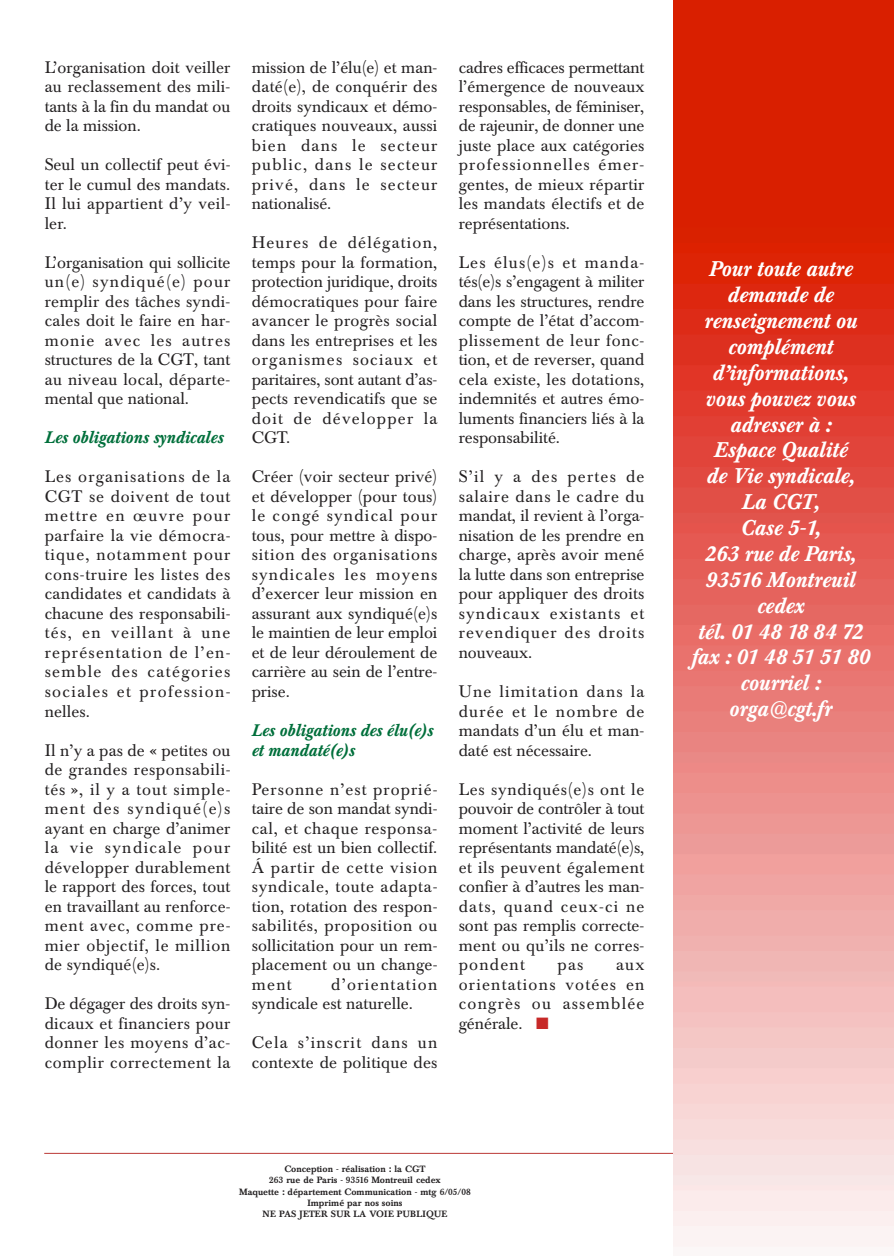
<style>
.page{position:relative;width:894px;height:1256px;background:#fff}
.page>*{position:absolute;margin:0;border:0;box-sizing:border-box;transform-origin:0 0}
.t1{font:italic 500 21px/25.8px "Baskerville BE";color:#fff;text-align:center}
.t2{font:16.5px/19.5px "Baskerville BE";letter-spacing:.015em;color:#232021;text-align:justify}
.t3{font:italic 500 16.5px/19.5px "Baskerville BE";color:#006f3b}
.t4{font:500 9px/11.1px "Baskerville BE";color:#232021;text-align:center}
.s1{color:#c72928}
</style>
<div class="page">
<svg style="left:44px;top:1152px;width:629px;height:1px"></svg>
<img style="left:673px;top:0;width:220px;height:1247px">
<p class="t2" style="left:45px;top:59px;width:187px">L’organisation doit veiller au reclassement des mili&shy;tants à la fin du mandat ou de la mission.</p>
<p class="t2" style="left:45px;top:156px;width:187px">Seul un collectif peut évi&shy;ter le cumul des mandats.<br>Il lui appartient d’y veil&shy;ler.</p>
<p class="t2" style="left:45px;top:254px;width:187px">L’organisation qui sollicite un(e) syndiqué(e) pour remplir des tâches syndi&shy;cales doit le faire en har&shy;monie avec les autres structures de la CGT, tant au niveau local, départe&shy;mental que national.</p>
<p class="t3" style="left:45px;top:429px;width:180px">Les obligations syndicales</p>
<p class="t2" style="left:45px;top:468px;width:187px">Les organisations de la CGT se doivent de tout mettre en œuvre pour parfaire la vie démocra&shy;tique, notamment pour cons-truire les listes des candidates et candidats à chacune des responsabili&shy;tés, en veillant à une représentation de l’en&shy;semble des catégories sociales et profession&shy;nelles.</p>
<p class="t2" style="left:45px;top:741px;width:187px">Il n’y a pas de « petites ou de grandes responsabili&shy;tés », il y a tout simple&shy;ment des syndiqué(e)s ayant en charge d’animer la vie syndicale pour développer durablement le rapport des forces, tout en travaillant au renforce&shy;ment avec, comme pre&shy;mier objectif, le million de syndiqué(e)s.</p>
<p class="t2" style="left:45px;top:995px;width:187px">De dégager des droits syn&shy;dicaux et financiers pour donner les moyens d’ac&shy;complir correctement la</p>
<p class="t2" style="left:251px;top:59px;width:187px">mission de l’élu(e) et man&shy;daté(e), de conquérir des droits syndicaux et démo&shy;cratiques nouveaux, aussi bien dans le secteur public, dans le secteur privé, dans le secteur nationalisé.</p>
<p class="t2" style="left:251px;top:234px;width:187px">Heures de délégation, temps pour la formation, protection juridique, droits démocratiques pour faire avancer le progrès social dans les entreprises et les organismes sociaux et paritaires, sont autant d’as&shy;pects revendicatifs que se doit de développer la CGT.</p>
<p class="t2" style="left:251px;top:468px;width:187px">Créer (voir secteur privé) et développer (pour tous) le congé syndical pour tous, pour mettre à dispo&shy;sition des organisations syndicales les moyens d’exercer leur mission en assurant aux syndiqué(e)s le maintien de leur emploi et de leur déroulement de carrière au sein de l’entre&shy;prise.</p>
<p class="t3" style="left:251px;top:722px;width:183px">Les obligations des élu(e)s et mandaté(e)s</p>
<p class="t2" style="left:251px;top:780px;width:187px">Personne n’est proprié&shy;taire de son mandat syndi&shy;cal, et chaque responsa&shy;bilité est un bien collectif.<br>Á partir de cette vision syndicale, toute adapta&shy;tion, rotation des respon&shy;sabilités, proposition ou sollicitation pour un rem&shy;placement ou un change&shy;ment</p>
<p class="t2" style="left:251px;top:975px;width:187px;text-indent:79px">d’orientation syndicale est naturelle.</p>
<p class="t2" style="left:251px;top:1034px;width:187px">Cela s’inscrit dans un contexte de politique des</p>
<p class="t2" style="left:458px;top:59px;width:187px">cadres efficaces permettant l’émergence de nouveaux responsables, de féminiser, de rajeunir, de donner une juste place aux catégories professionnelles émer&shy;gentes, de mieux répartir les mandats électifs et de représentations.</p>
<p class="t2" style="left:458px;top:254px;width:187px">Les élus(e)s et manda&shy;tés(e)s s’engagent à militer dans les structures, rendre compte de l’état d’accom&shy;plissement de leur fonc&shy;tion, et de reverser, quand cela existe, les dotations, indemnités et autres émo&shy;luments financiers liés à la responsabilité.</p>
<p class="t2" style="left:458px;top:468px;width:187px">S’il y a des pertes de salaire dans le cadre du mandat, il revient à l’orga&shy;nisation de les prendre en charge, après avoir mené la lutte dans son entreprise pour appliquer des droits syndicaux existants et revendiquer des droits nouveaux.</p>
<p class="t2" style="left:458px;top:683px;width:187px">Une limitation dans la durée et le nombre de mandats d’un élu et man&shy;daté est nécessaire.</p>
<p class="t2" style="left:458px;top:780px;width:187px">Les syndiqués(e)s ont le pouvoir de contrôler à tout moment l’activité de leurs représentants mandaté(e)s, et ils peuvent également confier à d’autres les man&shy;dats, quand ceux-ci ne sont pas remplis correcte&shy;ment ou qu’ils ne corres&shy;pondent</p>
<p class="t2" style="left:557px;top:956px;width:27px">pas</p>
<p class="t2" style="left:458px;top:956px;width:187px;text-indent:157px">aux orientations votées en congrès ou assemblée générale. <span class="s1">■</span></p>
<p class="t4" style="left:239px;top:1164px;width:233px">Conception - réalisation : la CGT<br>263 rue de Paris - 93516 Montreuil cedex<br>Maquette : département Communication - mtg 6/05/08<br>Imprimé par nos soins<br>NE PAS JETER SUR LA VOIE PUBLIQUE</p>
<p class="t1" style="left:691px;top:258px;width:180px">Pour toute autre demande de renseignement ou complément d’informations, vous pouvez vous adresser à :<br>Espace Qualité<br>de Vie syndicale,<br>La CGT,<br>Case 5-1,<br>263 rue de Paris,<br>93516 Montreuil cedex<br>tél. 01 48 18 84 72 fax : 01 48 51 51 80 courriel : orga@cgt.fr</p>
</div>
